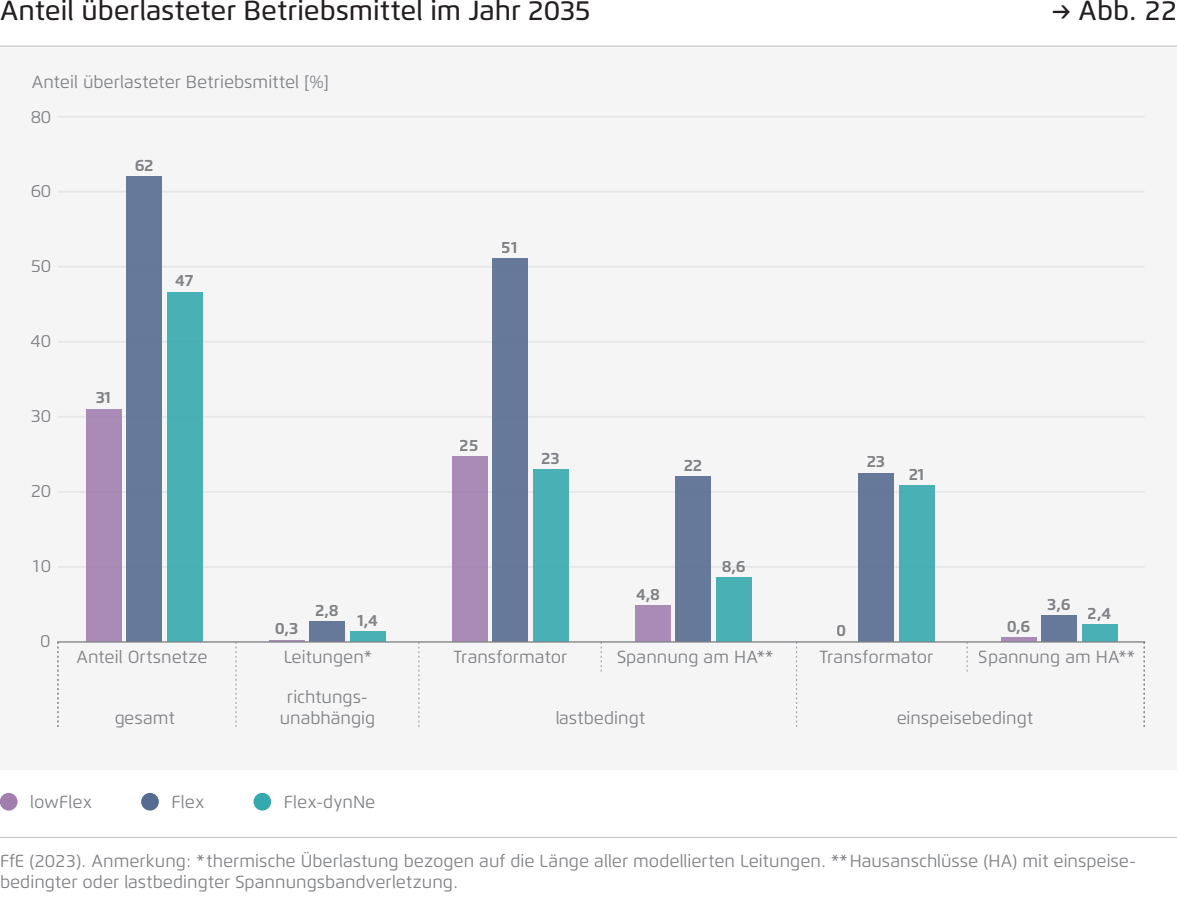
<style>
.page{position:relative;width:1177px;height:905px;background:#fff}
.page>*{position:absolute;margin:0;border:0;box-sizing:border-box;transform-origin:0 0}
.t1{font:500 27.5px "Flexo";color:#231f20}
.t2{font:17.5px/21.2px "Flexo";color:#808285}
.t3{font:700 16.25px "Flexo";color:#808285}
</style>
<div class="page">
<div style="left:0;top:46px;width:1176px;height:724px;background:#f5f5f6"></div>
<hr style="left:0;top:46px;width:1176px;height:1px;background:#bcbdc0">
<hr style="left:0;top:837px;width:1176px;height:1px;background:#bcbdc0">
<hr style="left:58px;top:641px;width:1086px;height:2px;background:#e6e7e9">
<hr style="left:58px;top:566px;width:1086px;height:2px;background:#e6e7e9">
<hr style="left:58px;top:491px;width:1086px;height:2px;background:#e6e7e9">
<hr style="left:58px;top:416px;width:1086px;height:2px;background:#e6e7e9">
<hr style="left:58px;top:341px;width:1086px;height:2px;background:#e6e7e9">
<hr style="left:58px;top:266px;width:1086px;height:2px;background:#e6e7e9">
<hr style="left:58px;top:191px;width:1086px;height:2px;background:#e6e7e9">
<hr style="left:58px;top:116px;width:1086px;height:2px;background:#e6e7e9">
<div style="left:86px;top:409px;width:35px;height:233px;background:#aa8ab6"></div>
<hr style="left:269px;top:640px;width:35px;height:2px;background:#a27eaf">
<div style="left:452px;top:457px;width:35px;height:185px;background:#aa8ab6"></div>
<div style="left:635px;top:606px;width:35px;height:36px;background:#aa8ab6"></div>
<div style="left:1001px;top:637px;width:35px;height:5px;background:#aa8ab6"></div>
<div style="left:127px;top:176px;width:35px;height:466px;background:#66799a"></div>
<div style="left:310px;top:621px;width:35px;height:21px;background:#66799a"></div>
<div style="left:493px;top:259px;width:35px;height:383px;background:#66799a"></div>
<div style="left:675px;top:477px;width:36px;height:165px;background:#66799a"></div>
<div style="left:858px;top:473px;width:36px;height:169px;background:#66799a"></div>
<div style="left:1041px;top:615px;width:35px;height:27px;background:#66799a"></div>
<div style="left:167px;top:292px;width:36px;height:350px;background:#49b0b6"></div>
<div style="left:350px;top:632px;width:36px;height:10px;background:#49b0b6"></div>
<div style="left:533px;top:470px;width:35px;height:172px;background:#49b0b6"></div>
<div style="left:716px;top:578px;width:35px;height:64px;background:#49b0b6"></div>
<div style="left:899px;top:485px;width:35px;height:157px;background:#49b0b6"></div>
<div style="left:1082px;top:624px;width:35px;height:18px;background:#49b0b6"></div>
<hr style="left:58px;top:641px;width:1086px;height:1px;background:#808285">
<svg style="left:235px;top:642px;width:1px;height:85px"></svg>
<svg style="left:418px;top:642px;width:1px;height:85px"></svg>
<svg style="left:600px;top:642px;width:2px;height:30px"></svg>
<svg style="left:966px;top:642px;width:1px;height:30px"></svg>
<svg style="left:795px;top:642px;width:2px;height:85px"></svg>
<svg style="left:57px;top:642px;width:2px;height:85px"></svg>
<svg style="left:1143px;top:642px;width:1px;height:85px"></svg>
<div style="left:0;top:793px;width:18px;height:17px;background:#a27eaf;border-radius:50%"></div>
<div style="left:141px;top:793px;width:18px;height:17px;background:#566c90;border-radius:50%"></div>
<div style="left:253px;top:793px;width:18px;height:17px;background:#36a9af;border-radius:50%"></div>
<h1 class="t1" style="left:0;top:-6px;width:592px">Anteil überlasteter Betriebsmittel im Jahr 2035</h1>
<h1 class="t1" style="left:1051px;top:-6px;width:127px">→ Abb. 22</h1>
<p class="t2" style="left:32px;top:71px;width:299px">Anteil überlasteter Betriebsmittel [%]</p>
<p class="t2" style="left:30px;top:107px;width:22px">80</p>
<p class="t2" style="left:30px;top:180px;width:22px">60</p>
<p class="t2" style="left:30px;top:255px;width:22px">50</p>
<p class="t2" style="left:30px;top:330px;width:22px">40</p>
<p class="t2" style="left:30px;top:405px;width:22px">30</p>
<p class="t2" style="left:30px;top:480px;width:22px">20</p>
<p class="t2" style="left:30px;top:555px;width:22px">10</p>
<p class="t2" style="left:41px;top:630px;width:12px">0</p>
<p class="t3" style="left:134px;top:155px;width:21px">62</p>
<p class="t3" style="left:175px;top:271px;width:20px">47</p>
<p class="t3" style="left:95px;top:388px;width:17px">31</p>
<p class="t3" style="left:274px;top:619px;width:25px">0,3</p>
<p class="t3" style="left:315px;top:600px;width:25px">2,8</p>
<p class="t3" style="left:357px;top:610px;width:22px">1,4</p>
<p class="t3" style="left:502px;top:238px;width:17px">51</p>
<p class="t3" style="left:460px;top:435px;width:20px">25</p>
<p class="t3" style="left:541px;top:448px;width:20px">23</p>
<p class="t3" style="left:683px;top:455px;width:20px">22</p>
<p class="t3" style="left:866px;top:452px;width:20px">23</p>
<p class="t3" style="left:908px;top:464px;width:17px">21</p>
<p class="t3" style="left:636px;top:584px;width:26px">4,8</p>
<p class="t3" style="left:721px;top:556px;width:26px">8,6</p>
<p class="t3" style="left:836px;top:621px;width:12px">0</p>
<p class="t3" style="left:1006px;top:616px;width:26px">0,6</p>
<p class="t3" style="left:1047px;top:594px;width:25px">3,6</p>
<p class="t3" style="left:1087px;top:603px;width:25px">2,4</p>
<p class="t2" style="left:76px;top:646px;width:133px">Anteil Ortsnetze</p>
<p class="t2" style="left:283px;top:646px;width:90px">Leitungen*</p>
<p class="t2" style="left:453px;top:646px;width:115px">Transformator</p>
<p class="t2" style="left:617px;top:646px;width:158px">Spannung am HA**</p>
<p class="t2" style="left:819px;top:646px;width:115px">Transformator</p>
<p class="t2" style="left:978px;top:646px;width:158px">Spannung am HA**</p>
<p class="t2" style="left:280px;top:686px;width:97px;text-align:center">richtungs&shy;unabhängig</p>
<p class="t2" style="left:555px;top:707px;width:91px">lastbedingt</p>
<p class="t2" style="left:896px;top:707px;width:138px">einspeisebedingt</p>
<p class="t2" style="left:114px;top:707px;width:62px">gesamt</p>
<p class="t2" style="left:30px;top:792px;width:63px">lowFlex</p>
<p class="t2" style="left:172px;top:792px;width:34px">Flex</p>
<p class="t2" style="left:284px;top:792px;width:93px">Flex-dynNe</p>
<p class="t2" style="left:0;top:850px;width:1137px">FfE (2023). Anmerkung: *thermische Überlastung bezogen auf die Länge aller modellierten Leitungen. **Hausanschlüsse (HA) mit einspeise&shy;bedingter oder lastbedingter Spannungsbandverletzung.</p>
</div>
